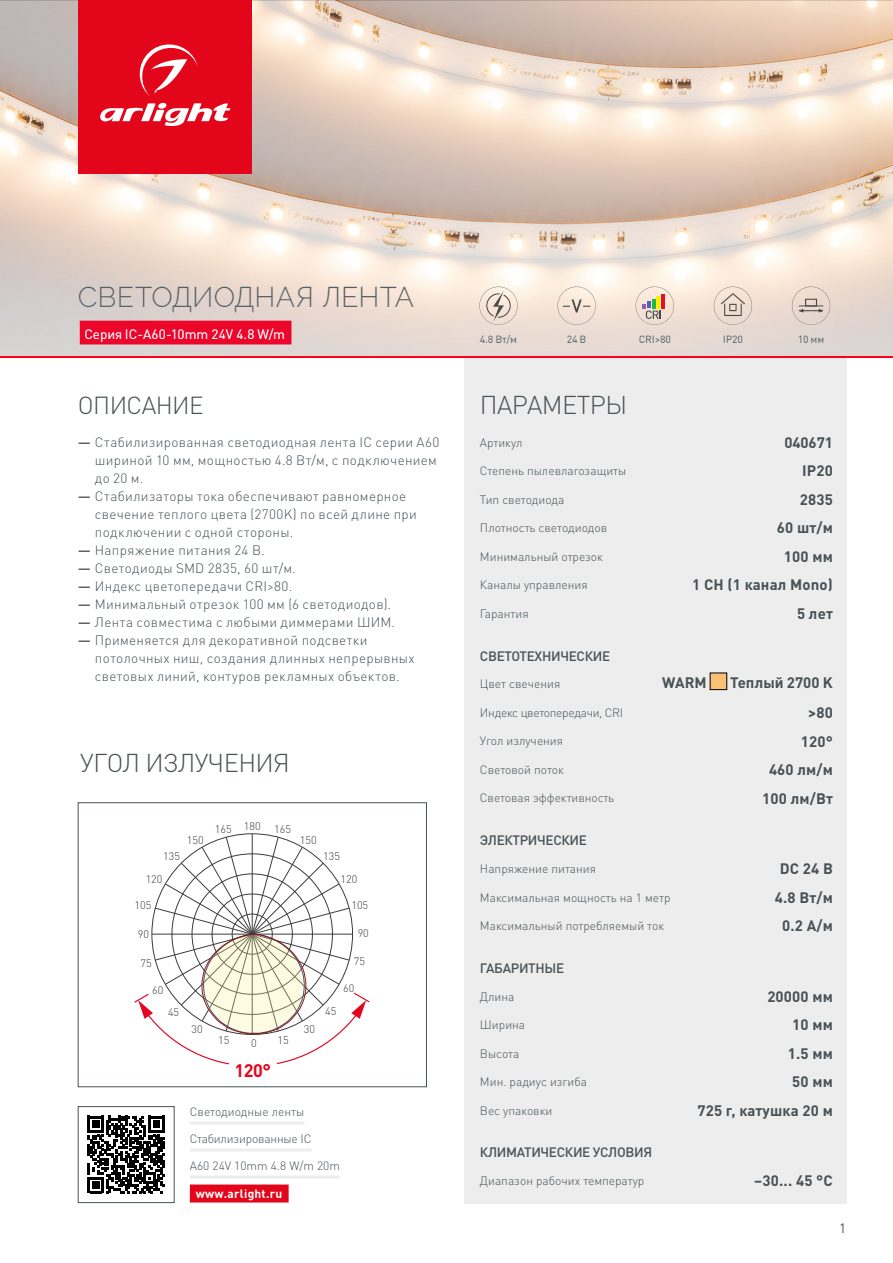
<style>
.page{position:relative;width:893px;height:1263px;background:#fff}
.page>*{position:absolute;margin:0;border:0;box-sizing:border-box;transform-origin:0 0}
.t1{font:300 28.5px "Raleway";letter-spacing:.005em;color:#485156}
.t2{font:300 25.5px "DIN Pro";letter-spacing:-.025em;color:#485156}
.t3{font:300 24.45px "DIN Pro";letter-spacing:-.025em;color:#485156}
.t4{font:700 18px "DIN Pro";color:#e40521}
.t5{font:700 15px "DIN Pro";letter-spacing:.01em;color:#485156}
.t6{font:300 13.5px/18px "DIN Pro";letter-spacing:.025em;color:#485156}
.t7{font:500 13.5px "DIN Pro";letter-spacing:-.025em;color:#485156}
.t8{font:13.5px "DIN Pro";color:#fff}
.t9{font:13.5px "DIN Pro";color:#485156}
.t10{font:300 12px "DIN Pro";color:#485156}
.t11{font:300 12px "DIN Pro";letter-spacing:-.025em;color:#485156}
.t12{font:700 12px "DIN Pro";letter-spacing:.02em;color:#fff}
.t13{font:300 10.95px "DIN Pro";color:#3c3c3b}
.t14{font:500 10.5px "DIN Pro";letter-spacing:-.025em;color:#485156}
.s1{font-weight:500}
</style>
<div class="page">
<div style="left:464px;top:357px;width:383px;height:846px;background:#ededed"></div>
<div style="left:710px;top:673px;width:17px;height:17px;background:#fac075"></div>
<div style="left:710px;top:673px;width:17px;height:17px;border:1px solid #000"></div>
<img style="left:0;top:0;width:893px;height:195px">
<svg style="left:88px;top:1116px;width:77px;height:77px"></svg>
<div style="left:78px;top:1106px;width:96px;height:97px;border:1px solid #485156"></div>
<hr style="left:190px;top:1121px;width:114px;height:3px;background:#ededed">
<hr style="left:190px;top:1148px;width:121px;height:3px;background:#ededed">
<hr style="left:190px;top:1175px;width:150px;height:3px;background:#ededed">
<div style="left:190px;top:1184px;width:99px;height:18px;background:#e3051a"></div>
<hr style="left:252px;top:834px;width:1px;height:100px;background:#3c3c3b">
<svg style="left:134px;top:836px;width:236px;height:229px"></svg>
<div style="left:78px;top:802px;width:349px;height:285px;border:1px solid #485156"></div>
<div style="left:229px;top:1057px;width:47px;height:26px;background:#fff"></div>
<div style="left:78px;top:0;width:174px;height:174px;background:#e3051a"></div>
<svg style="left:100px;top:103px;width:130px;height:23px"></svg>
<svg style="left:139px;top:44px;width:59px;height:52px"></svg>
<svg style="left:0;top:195px;width:893px;height:162px;background:#e9d1c9"></svg>
<hr style="left:0;top:357px;width:893px;height:1px;background:#ff0019">
<h1 class="t1" style="left:78px;top:280px;width:338px">СВЕТОДИОДНАЯ ЛЕНТА</h1>
<p class="t8" style="left:84px;top:324px;width:202px">Серия IC-A60-10mm 24V 4.8 W/m</p>
<h3 class="t3" style="left:78px;top:388px;width:127px">ОПИСАНИЕ</h3>
<p class="t6" style="left:95px;top:432px;width:346px;text-indent:-17px"><span class="s1">—</span> Стабилизированная светодиодная лента IC серии A60 шириной 10 мм, мощностью 4.8 Вт/м, с подключением до 20 м.</p>
<p class="t6" style="left:95px;top:486px;width:323px;text-indent:-17px"><span class="s1">—</span> Стабилизаторы тока обеспечивают равномерное свечение теплого цвета (2700K) по всей длине при подключении с одной стороны.</p>
<p class="t6" style="left:78px;top:540px;width:188px"><span class="s1">—</span> Напряжение питания 24 В.</p>
<p class="t6" style="left:78px;top:558px;width:219px"><span class="s1">—</span> Светодиоды SMD 2835, 60 шт/м.</p>
<p class="t6" style="left:78px;top:576px;width:216px"><span class="s1">—</span> Индекс цветопередачи CRI&gt;80.</p>
<p class="t6" style="left:78px;top:594px;width:315px"><span class="s1">—</span> Минимальный отрезок 100 мм (6 светодиодов).</p>
<p class="t6" style="left:78px;top:612px;width:319px"><span class="s1">—</span> Лента совместима с любыми диммерами ШИМ.</p>
<p class="t6" style="left:95px;top:630px;width:321px;text-indent:-17px"><span class="s1">—</span> Применяется для декоративной подсветки потолочных ниш, создания длинных непрерывных световых линий, контуров рекламных объектов.</p>
<h2 class="t2" style="left:80px;top:745px;width:211px">УГОЛ ИЗЛУЧЕНИЯ</h2>
<p class="t13" style="left:163px;top:849px;width:18px">135</p>
<p class="t13" style="left:146px;top:871px;width:18px">120</p>
<p class="t13" style="left:135px;top:897px;width:18px">105</p>
<p class="t13" style="left:138px;top:927px;width:13px">90</p>
<p class="t13" style="left:141px;top:955px;width:13px">75</p>
<p class="t13" style="left:152px;top:982px;width:13px">60</p>
<p class="t13" style="left:168px;top:1004px;width:13px">45</p>
<p class="t13" style="left:187px;top:832px;width:18px">150</p>
<p class="t13" style="left:192px;top:1021px;width:13px">30</p>
<p class="t13" style="left:215px;top:821px;width:18px">165</p>
<p class="t13" style="left:244px;top:818px;width:18px">180</p>
<p class="t13" style="left:274px;top:822px;width:18px">165</p>
<p class="t13" style="left:218px;top:1032px;width:13px">15</p>
<p class="t13" style="left:251px;top:1036px;width:7px">0</p>
<p class="t13" style="left:277px;top:1032px;width:13px">15</p>
<h3 class="t4" style="left:234px;top:1058px;width:38px">120°</h3>
<p class="t13" style="left:300px;top:832px;width:18px">150</p>
<p class="t13" style="left:304px;top:1021px;width:13px">30</p>
<p class="t13" style="left:323px;top:849px;width:18px">135</p>
<p class="t13" style="left:340px;top:871px;width:18px">120</p>
<p class="t13" style="left:351px;top:897px;width:18px">105</p>
<p class="t13" style="left:358px;top:926px;width:13px">90</p>
<p class="t13" style="left:354px;top:954px;width:13px">75</p>
<p class="t13" style="left:343px;top:980px;width:13px">60</p>
<p class="t13" style="left:325px;top:1004px;width:13px">45</p>
<p class="t10" style="left:190px;top:1103px;width:116px">Светодиодные ленты</p>
<p class="t10" style="left:190px;top:1130px;width:123px">Стабилизированные IC</p>
<p class="t10" style="left:190px;top:1157px;width:152px">A60 24V 10mm 4.8 W/m 20m</p>
<p class="t12" style="left:196px;top:1185px;width:88px">www.arlight.ru</p>
<p class="t14" style="left:480px;top:332px;width:39px">4.8 Вт/м</p>
<p class="t14" style="left:567px;top:332px;width:21px">24 В</p>
<p class="t14" style="left:639px;top:332px;width:34px">CRI&gt;80</p>
<p class="t14" style="left:723px;top:332px;width:22px">IP20</p>
<p class="t14" style="left:798px;top:332px;width:28px">10 мм</p>
<h2 class="t2" style="left:480px;top:388px;width:149px">ПАРАМЕТРЫ</h2>
<p class="t10" style="left:480px;top:434px;width:44px">Артикул</p>
<p class="t5" style="left:784px;top:432px;width:50px">040671</p>
<p class="t10" style="left:480px;top:463px;width:148px">Степень пылевлагозащиты</p>
<p class="t5" style="left:802px;top:461px;width:32px">IP20</p>
<p class="t10" style="left:480px;top:491px;width:86px">Тип светодиода</p>
<p class="t5" style="left:800px;top:489px;width:35px">2835</p>
<p class="t10" style="left:480px;top:520px;width:129px">Плотность светодиодов</p>
<p class="t5" style="left:777px;top:518px;width:58px">60 шт/м</p>
<p class="t10" style="left:480px;top:548px;width:124px">Минимальный отрезок</p>
<p class="t5" style="left:784px;top:546px;width:50px">100 мм</p>
<p class="t10" style="left:480px;top:577px;width:109px">Каналы управления</p>
<p class="t5" style="left:692px;top:575px;width:142px">1 CH (1 канал Mono)</p>
<p class="t10" style="left:480px;top:605px;width:50px">Гарантия</p>
<p class="t5" style="left:797px;top:603px;width:37px">5 лет</p>
<p class="t7" style="left:480px;top:646px;width:132px">СВЕТОТЕХНИЧЕСКИЕ</p>
<p class="t10" style="left:480px;top:676px;width:82px">Цвет свечения</p>
<p class="t5" style="left:662px;top:672px;width:46px">WARM</p>
<p class="t5" style="left:730px;top:672px;width:104px">Теплый 2700 K</p>
<p class="t11" style="left:480px;top:704px;width:145px">Индекс цветопередачи, CRI</p>
<p class="t5" style="left:808px;top:702px;width:26px">&gt;80</p>
<p class="t10" style="left:480px;top:733px;width:85px">Угол излучения</p>
<p class="t5" style="left:801px;top:731px;width:34px">120°</p>
<p class="t10" style="left:480px;top:761px;width:86px">Световой поток</p>
<p class="t5" style="left:769px;top:759px;width:65px">460 лм/м</p>
<p class="t10" style="left:480px;top:790px;width:136px">Световая эффективность</p>
<p class="t5" style="left:762px;top:788px;width:72px">100 лм/Вт</p>
<p class="t7" style="left:480px;top:831px;width:109px">ЭЛЕКТРИЧЕСКИЕ</p>
<p class="t10" style="left:480px;top:860px;width:118px">Напряжение питания</p>
<p class="t5" style="left:780px;top:858px;width:55px">DC 24 В</p>
<p class="t10" style="left:480px;top:889px;width:192px">Максимальная мощность на 1 метр</p>
<p class="t5" style="left:775px;top:887px;width:60px">4.8 Вт/м</p>
<p class="t10" style="left:480px;top:917px;width:186px">Максимальный потребляемый ток</p>
<p class="t5" style="left:782px;top:915px;width:52px">0.2 А/м</p>
<p class="t7" style="left:480px;top:959px;width:86px">ГАБАРИТНЫЕ</p>
<p class="t10" style="left:480px;top:988px;width:36px">Длина</p>
<p class="t5" style="left:767px;top:986px;width:67px">20000 мм</p>
<p class="t10" style="left:480px;top:1017px;width:47px">Ширина</p>
<p class="t5" style="left:792px;top:1015px;width:42px">10 мм</p>
<p class="t10" style="left:480px;top:1045px;width:41px">Высота</p>
<p class="t5" style="left:788px;top:1043px;width:47px">1.5 мм</p>
<p class="t10" style="left:480px;top:1074px;width:109px">Мин. радиус изгиба</p>
<p class="t5" style="left:792px;top:1072px;width:42px">50 мм</p>
<p class="t10" style="left:480px;top:1102px;width:74px">Вес упаковки</p>
<p class="t5" style="left:697px;top:1100px;width:137px">725 г, катушка 20 м</p>
<p class="t7" style="left:480px;top:1143px;width:174px">КЛИМАТИЧЕСКИЕ УСЛОВИЯ</p>
<p class="t10" style="left:480px;top:1173px;width:166px">Диапазон рабочих температур</p>
<p class="t5" style="left:754px;top:1171px;width:80px">–30... 45 °C</p>
<p class="t9" style="left:839px;top:1219px;width:9px">1</p>
</div>
